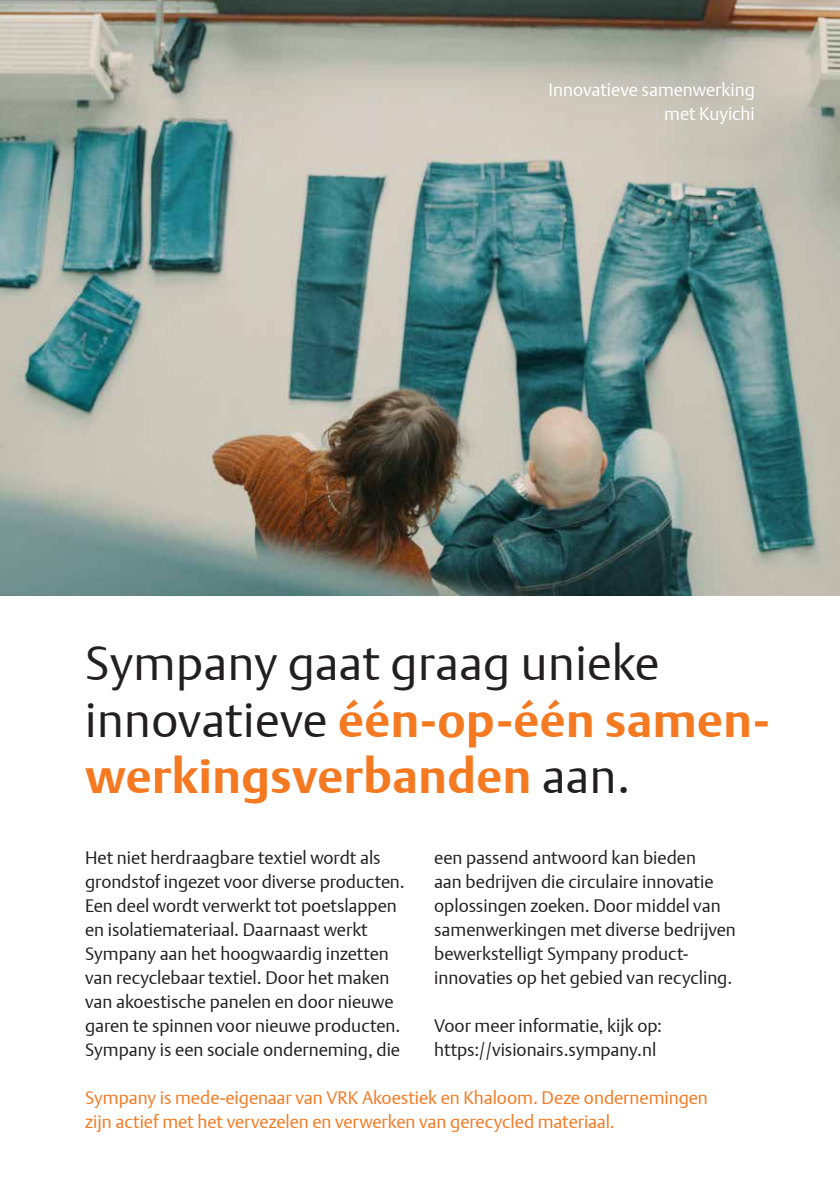
<style>
.page{position:relative;width:840px;height:1191px;background:#fff}
.page>*{position:absolute;margin:0;border:0;box-sizing:border-box;transform-origin:0 0}
.t1{font:300 48px/56px "DTL Argo T";letter-spacing:.01em;color:#231f20}
.t2{font:300 18px/24px "DTL Argo T";color:#231f20}
.t3{font:300 18px/24px "DTL Argo T";color:#f47921}
.t4{font:300 18px/24px "DTL Argo T";color:#fff;text-align:right}
.s1{font-weight:700;color:#f47921}
</style>
<div class="page">
<img style="left:0;top:0;width:839px;height:595px">
<p class="t4" style="left:548px;top:77px;width:208px">Innovatieve samenwerking met Kuyichi</p>
<h1 class="t1" style="left:85px;top:635px;width:681px">Sympany gaat graag unieke innovatieve <span class="s1">één-op-één samen&shy;werkingsverbanden</span> aan.</h1>
<p class="t2" style="left:85px;top:845px;width:321px">Het niet herdraagbare textiel wordt als grondstof ingezet voor diverse producten.<br>Een deel wordt verwerkt tot poetslappen en isolatiemateriaal. Daarnaast werkt Sympany aan het hoogwaardig inzetten van recyclebaar textiel. Door het maken van akoestische panelen en door nieuwe garen te spinnen voor nieuwe producten.<br>Sympany is een sociale onderneming, die</p>
<p class="t2" style="left:434px;top:845px;width:303px">een passend antwoord kan bieden<br>aan bedrijven die circulaire innovatie oplossingen zoeken. Door middel van samenwerkingen met diverse bedrijven bewerkstelligt Sympany product&shy;innovaties op het gebied van recycling.</p>
<p class="t2" style="left:434px;top:1013px;width:229px">Voor meer informatie, kijk op: https://visionairs.sympany.nl</p>
<p class="t3" style="left:85px;top:1085px;width:624px">Sympany is mede-eigenaar van VRK Akoestiek en Khaloom. Deze ondernemingen zijn actief met het vervezelen en verwerken van gerecycled materiaal.</p>
</div>
